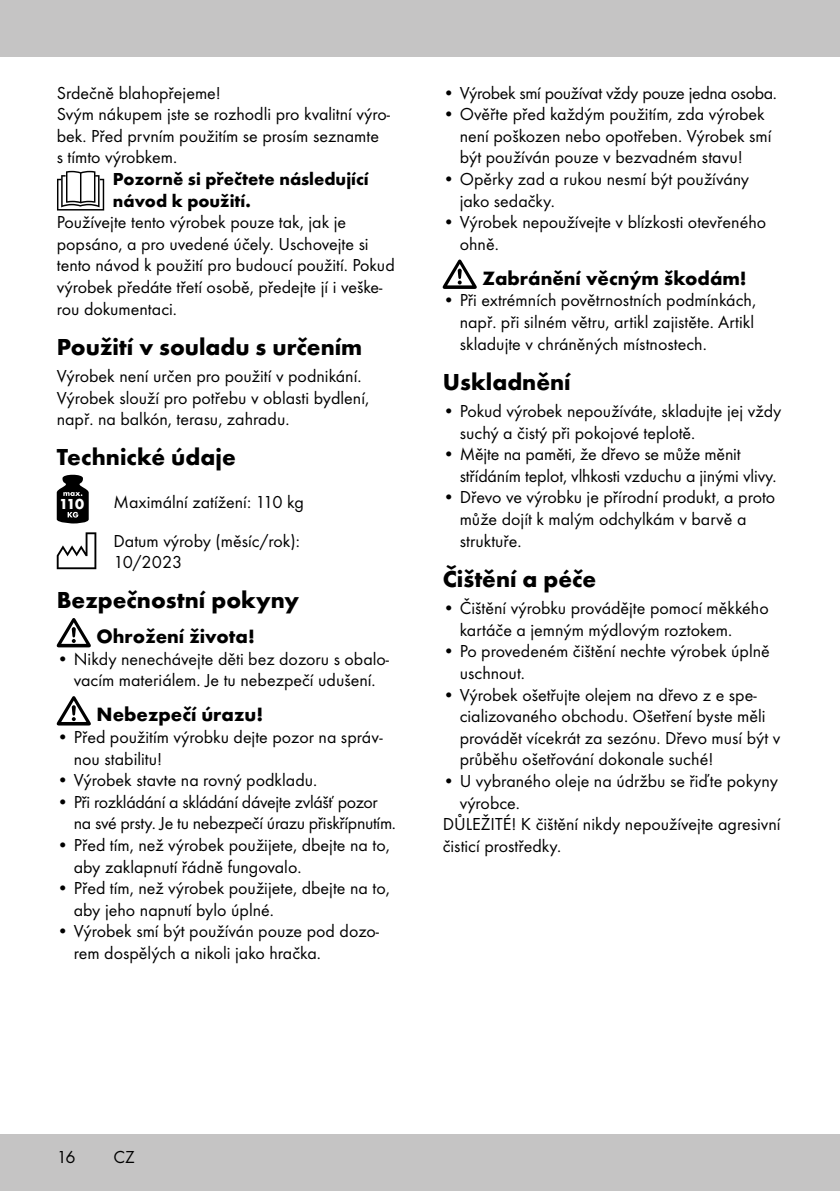
<style>
.page{position:relative;width:840px;height:1191px;background:#fff}
.page>*{position:absolute;margin:0;border:0;box-sizing:border-box;transform-origin:0 0}
.t1{font:700 24px "Futura TOT";color:#000}
.t2{font:700 20px "Futura TOT";color:#000}
.t3{font:18px/21.6px "Futura TOT Boo";color:#000}
.t4{font:18px/21.6px "Futura TOT Boo";letter-spacing:-.02em;color:#000}
.t5{font:700 18px/21.6px "Futura TOT";color:#000}
.t6{font:700 15px "Futura TOT";color:#fff}
</style>
<div class="page">
<div style="left:0;top:1134px;width:839px;height:57px;background:#c5c4c4"></div>
<div style="left:0;top:0;width:839px;height:57px;background:#c5c4c4"></div>
<svg style="left:57px;top:171px;width:47px;height:39px"></svg>
<svg style="left:57px;top:475px;width:32px;height:48px;background:#323232"></svg>
<svg style="left:57px;top:532px;width:39px;height:37px"></svg>
<svg style="left:57px;top:618px;width:34px;height:29px"></svg>
<svg style="left:57px;top:696px;width:34px;height:29px"></svg>
<svg style="left:442px;top:259px;width:34px;height:30px"></svg>
<p class="t3" style="left:57px;top:82px;width:334px">Srdečně blahopřejeme!<br>Svým nákupem jste se rozhodli pro kvalitní výro&shy;bek. Před prvním použitím se prosím seznamte<br>s tímto výrobkem.</p>
<p class="t5" style="left:113px;top:168px;width:257px">Pozorně si přečtete následující návod k použití.</p>
<p class="t3" style="left:57px;top:211px;width:339px">Používejte tento výrobek pouze tak, jak je popsáno, a pro uvedené účely. Uschovejte si tento návod k použití pro budoucí použití. Pokud výrobek předáte třetí osobě, předejte jí i veške&shy;rou dokumentaci.</p>
<h1 class="t1" style="left:57px;top:332px;width:307px">Použití v souladu s určením</h1>
<p class="t3" style="left:57px;top:365px;width:314px">Výrobek není určen pro použití v podnikání.<br>Výrobek slouží pro potřebu v oblasti bydlení, např. na balkón, terasu, zahradu.</p>
<h1 class="t1" style="left:57px;top:442px;width:180px">Technické údaje</h1>
<p class="t6" style="left:59px;top:494px;width:26px">110</p>
<p class="t3" style="left:113px;top:482px;width:192px;line-height:38.6px">Maximální zatížení: 110 kg<br>Datum výroby (měsíc/rok):</p>
<p class="t3" style="left:113px;top:551px;width:70px">10/2023</p>
<h1 class="t1" style="left:57px;top:585px;width:243px">Bezpečnostní pokyny</h1>
<p class="t2" style="left:96px;top:624px;width:160px">Ohrožení života!</p>
<p class="t3" style="left:57px;top:648px;width:334px;text-align:center">• Nikdy nenechávejte děti bez dozoru s obalo&shy;vacím materiálem. Je tu nebezpečí udušení.</p>
<p class="t2" style="left:96px;top:702px;width:168px">Nebezpečí úrazu!</p>
<p class="t3" style="left:74px;top:726px;width:310px;text-indent:-17px">• Před použitím výrobku dejte pozor na správ&shy;nou stabilitu!</p>
<p class="t3" style="left:57px;top:769px;width:262px">• Výrobek stavte na rovný podkladu.</p>
<p class="t4" style="left:74px;top:791px;width:323px;text-indent:-17px">• Při rozkládání a skládání dávejte zvlášť pozor na své prsty. Je tu nebezpečí úrazu přiskřípnutím.</p>
<p class="t3" style="left:74px;top:834px;width:317px;text-indent:-17px">• Před tím, než výrobek použijete, dbejte na to, aby zaklapnutí řádně fungovalo.</p>
<p class="t3" style="left:74px;top:877px;width:317px;text-indent:-17px">• Před tím, než výrobek použijete, dbejte na to, aby jeho napnutí bylo úplné.</p>
<p class="t3" style="left:74px;top:920px;width:306px;text-indent:-17px">• Výrobek smí být používán pouze pod dozo&shy;rem dospělých a nikoli jako hračka.</p>
<p class="t4" style="left:442px;top:82px;width:335px">• Výrobek smí používat vždy pouze jedna osoba.</p>
<p class="t3" style="left:459px;top:103px;width:313px;text-indent:-17px">• Ověřte před každým použitím, zda výrobek není poškozen nebo opotřeben. Výrobek smí být používán pouze v bezvadném stavu!</p>
<p class="t3" style="left:459px;top:168px;width:291px;text-indent:-17px">• Opěrky zad a rukou nesmí být používány jako sedačky.</p>
<p class="t3" style="left:459px;top:211px;width:308px;text-indent:-17px">• Výrobek nepoužívejte v blízkosti otevřeného ohně.</p>
<p class="t2" style="left:482px;top:266px;width:266px">Zabránění věcným škodám!</p>
<p class="t3" style="left:459px;top:289px;width:298px;text-align:justify;text-indent:-17px">• Při extrémních povětrnostních podmínkách, např. při silném větru, artikl zajistěte. Artikl skladujte v chráněných místnostech.</p>
<h1 class="t1" style="left:442px;top:367px;width:129px">Uskladnění</h1>
<p class="t3" style="left:459px;top:400px;width:323px;text-indent:-17px">• Pokud výrobek nepoužíváte, skladujte jej vždy suchý a čistý při pokojové teplotě.</p>
<p class="t3" style="left:459px;top:443px;width:318px;text-indent:-17px">• Mějte na paměti, že dřevo se může měnit střídáním teplot, vlhkosti vzduchu a jinými vlivy.</p>
<p class="t3" style="left:459px;top:486px;width:317px;text-indent:-17px">• Dřevo ve výrobku je přírodní produkt, a proto může dojít k malým odchylkám v barvě a struktuře.</p>
<h1 class="t1" style="left:442px;top:564px;width:155px">Čištění a péče</h1>
<p class="t3" style="left:459px;top:597px;width:310px;text-indent:-17px">• Čištění výrobku provádějte pomocí měkkého kartáče a jemným mýdlovým roztokem.</p>
<p class="t3" style="left:459px;top:640px;width:311px;text-indent:-17px">• Po provedeném čištění nechte výrobek úplně uschnout.</p>
<p class="t3" style="left:459px;top:683px;width:322px;text-indent:-17px">• Výrobek ošetřujte olejem na dřevo z e spe&shy;cializovaného obchodu. Ošetření byste měli provádět vícekrát za sezónu. Dřevo musí být v průběhu ošetřování dokonale suché!</p>
<p class="t3" style="left:442px;top:770px;width:336px">• U vybraného oleje na údržbu se řiďte pokyny</p>
<p class="t3" style="left:459px;top:791px;width:62px">výrobce.</p>
<p class="t3" style="left:442px;top:813px;width:339px">DŮLEŽITÉ! K čištění nikdy nepoužívejte agresivní</p>
<p class="t3" style="left:442px;top:835px;width:120px">čisticí prostředky.</p>
<p class="t3" style="left:57px;top:1146px;width:20px">16</p>
<p class="t3" style="left:113px;top:1146px;width:23px">CZ</p>
</div>
